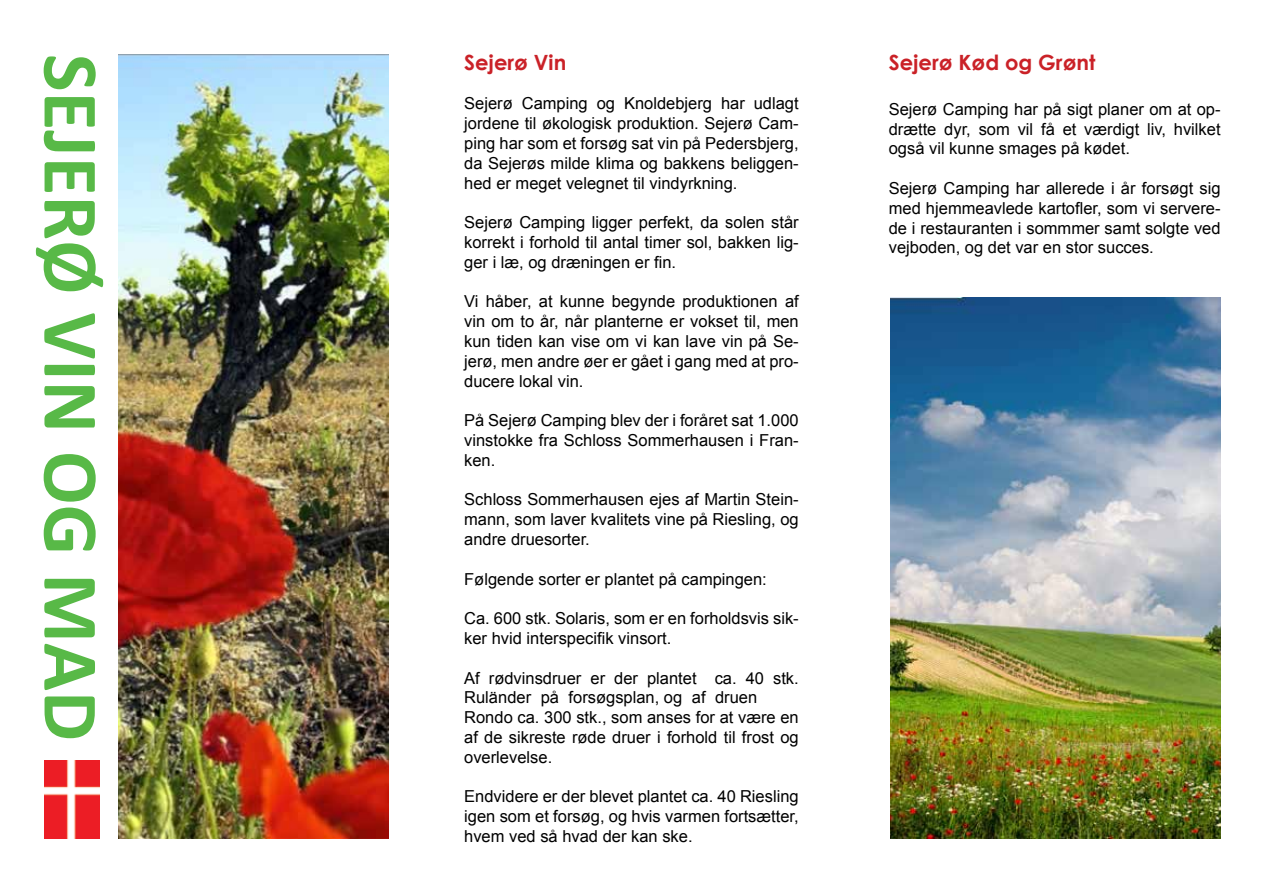
<style>
.page{position:relative;width:1263px;height:893px;background:#fff}
.page>*{position:absolute;margin:0;border:0;box-sizing:border-box;transform-origin:0 0}
.t1{font:700 79.5px "Calibri";color:#58b947}
.t2{font:700 21px "Century Gothic";color:#ca2127}
.t3{font:16.5px/19.8px "Arial";color:#000;text-align:justify}
</style>
<div class="page">
<img style="left:119px;top:54px;width:269px;height:785px">
<img style="left:45px;top:760px;width:55px;height:79px">
<img style="left:890px;top:298px;width:331px;height:541px">
<h1 class="t1" style="left:127px;top:54px;width:689px;rotate:90deg">SEJERØ VIN OG MAD</h1>
<p class="t2" style="left:464px;top:46px;width:104px">Sejerø Vin</p>
<p class="t3" style="left:464px;top:94px;width:336px">Sejerø Camping og Knoldebjerg har udlagt jordene til økologisk produktion. Sejerø Cam&shy;ping har som et forsøg sat vin på Pedersbjerg, da Sejerøs milde klima og bakkens beliggen&shy;hed er meget velegnet til vindyrkning.</p>
<p class="t3" style="left:464px;top:212px;width:336px">Sejerø Camping ligger perfekt, da solen står korrekt i forhold til antal timer sol, bakken lig&shy;ger i læ, og dræningen er fin.</p>
<p class="t3" style="left:464px;top:292px;width:336px">Vi håber, at kunne begynde produktionen af vin om to år, når planterne er vokset til, men kun tiden kan vise om vi kan lave vin på Se&shy;jerø, men andre øer er gået i gang med at pro&shy;ducere lokal vin.</p>
<p class="t3" style="left:464px;top:410px;width:336px">På Sejerø Camping blev der i foråret sat 1.000 vinstokke fra Schloss Sommerhausen i Fran&shy;ken.</p>
<p class="t3" style="left:464px;top:490px;width:336px">Schloss Sommerhausen ejes af Martin Stein&shy;mann, som laver kvalitets vine på Riesling, og andre druesorter.</p>
<p class="t3" style="left:464px;top:569px;width:304px">Følgende sorter er plantet på campingen:</p>
<p class="t3" style="left:464px;top:608px;width:336px">Ca. 600 stk. Solaris, som er en forholdsvis sik&shy;ker hvid interspecifik vinsort.</p>
<p class="t3" style="left:464px;top:668px;width:336px;text-align:left">Af rødvinsdruer er der plantet ca. 40 stk.<br>Ruländer på forsøgsplan, og af druen Rondo ca. 300 stk., som anses for at være en af de sikreste røde druer i forhold til frost og overlevelse.</p>
<p class="t3" style="left:464px;top:787px;width:336px">Endvidere er der blevet plantet ca. 40 Riesling igen som et forsøg, og hvis varmen fortsætter, hvem ved så hvad der kan ske.</p>
<p class="t2" style="left:889px;top:46px;width:208px">Sejerø Kød og Grønt</p>
<p class="t3" style="left:889px;top:99px;width:333px">Sejerø Camping har på sigt planer om at op&shy;drætte dyr, som vil få et værdigt liv, hvilket også vil kunne smages på kødet.</p>
<p class="t3" style="left:889px;top:178px;width:333px">Sejerø Camping har allerede i år forsøgt sig med hjemmeavlede kartofler, som vi servere&shy;de i restauranten i sommmer samt solgte ved vejboden, og det var en stor succes.</p>
</div>
